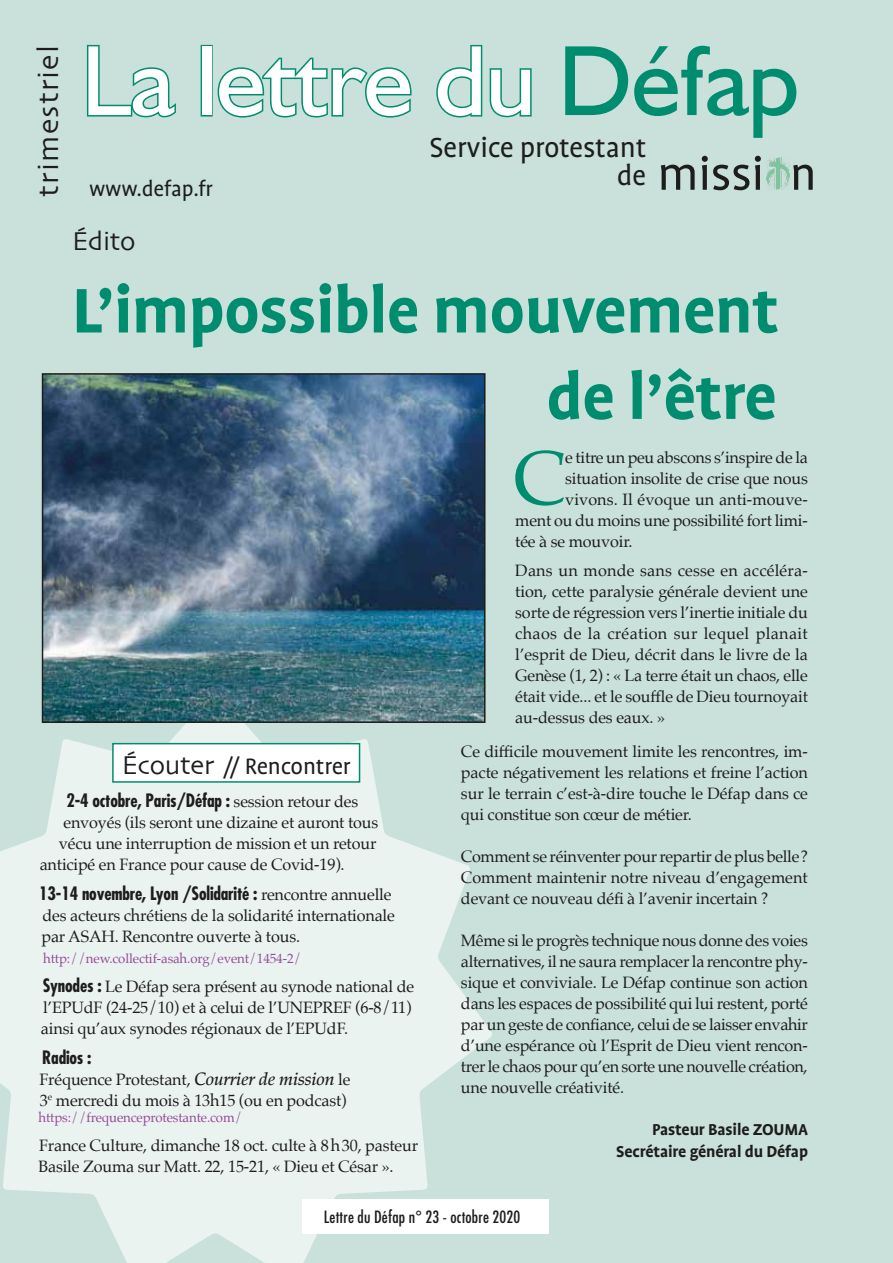
<style>
.page{position:relative;width:893px;height:1263px;background:#cae1db}
.page>*{position:absolute;margin:0;border:0;box-sizing:border-box;transform-origin:0 0}
.t1{font:100.5px "Humanist 521 BT";letter-spacing:-.01em;color:#fff}
.t2{font:76.65px "Palatino";color:#008d6f}
.t3{font:700 72px/86.4px "Profile";letter-spacing:-.01em;color:#008d6f;text-align:right}
.t4{font:52.5px "Profile";letter-spacing:-.01em;color:#1d1d1b}
.t5{font:31.5px "Profile";letter-spacing:-.01em;color:#1d1d1b}
.t6{font:30px "Skia";letter-spacing:.04em;color:#1d1d1b}
.t7{font:27px "Skia";letter-spacing:-.01em;color:#1d1d1b}
.t8{font:25.5px "Profile";letter-spacing:-.01em;color:#1d1d1b}
.t9{font:24px "Profile";letter-spacing:-.01em;color:#1d1d1b}
.t10{font:700 condensed 18px "Futura";letter-spacing:-.01em;color:#1d1d1b}
.t11{font:700 18px/21.6px "Profile";letter-spacing:-.01em;color:#1d1d1b;text-align:right}
.t12{font:16.5px/21px "Palatino";letter-spacing:-.01em;color:#1d1d1b}
.t13{font:condensed 16.5px "Futura";letter-spacing:.01em;color:#1d1d1b}
.t14{font:13.5px "Palatino";letter-spacing:-.01em;color:#954b97}
.s1{color:#008d6f}
.s2{font-size:31.5px}
.s3{font-family:"Skia";font-size:27px}
.s4{font-family:"Palatino";font-weight:400;font-stretch:normal;font-size:16.5px}
.s5{font-family:"Futura";font-weight:700;font-stretch:condensed;font-size:18px}
.s6{font-weight:500;font-style:italic;font-size:18px}
</style>
<div class="page">
<svg style="left:0;top:690px;width:494px;height:573px;fill:#ebf3f1"></svg>
<img style="left:766px;top:158px;width:23px;height:32px">
<svg style="left:86px;top:44px;width:90px;height:74px"></svg>
<div style="left:201px;top:45px;width:12px;height:72px;border:3px solid #008d6f"></div>
<svg style="left:217px;top:57px;width:195px;height:61px"></svg>
<svg style="left:436px;top:44px;width:96px;height:74px"></svg>
<img style="left:45px;top:376px;width:437px;height:344px">
<div style="left:42px;top:373px;width:443px;height:350px;border:2px solid #1d1d1b"></div>
<div style="left:113px;top:744px;width:247px;height:38px;background:#fff"></div>
<div style="left:112px;top:743px;width:248px;height:40px;border:2px solid #008d6f"></div>
<div style="left:302px;top:1199px;width:247px;height:34px;background:#fff"></div>
<h3 class="t6" style="left:30px;top:197px;width:153px;rotate:-90deg">trimestriel</h3>
<h1 class="t1" style="left:81px;top:19px;width:720px">La lettre du <span class="s1">Défap</span></h1>
<h3 class="t5" style="left:429px;top:131px;width:219px">Service protestant</h3>
<h3 class="t4" style="left:617px;top:147px;width:201px"><span class="s2">de</span> missi n</h3>
<h3 class="t9" style="left:90px;top:176px;width:125px">www.defap.fr</h3>
<h3 class="t7" style="left:72px;top:225px;width:65px">Édito</h3>
<h3 class="t3" style="left:72px;top:267px;width:709px">L’impossible mouvement de l’être</h3>
<h3 class="t8" style="left:122px;top:752px;width:230px"><span class="s3">Écouter</span> // Rencontrer</h3>
<p class="t10" style="left:66px;top:789px;width:293px">2-4 octobre, Paris/Défap : <span class="s4">session retour des</span></p>
<p class="t12" style="left:63px;top:812px;width:316px">envoyés (ils seront une dizaine et auront tous</p>
<p class="t12" style="left:59px;top:833px;width:319px">vécu une interruption de mission et un retour</p>
<p class="t12" style="left:40px;top:854px;width:306px">anticipé en France pour cause de Covid-19).</p>
<p class="t10" style="left:39px;top:881px;width:354px">13-14 novembre, Lyon /Solidarité : <span class="s4">rencontre annuelle</span></p>
<p class="t12" style="left:41px;top:904px;width:355px">des acteurs chrétiens de la solidarité internationale par ASAH. Rencontre ouverte à tous.</p>
<p class="t14" style="left:43px;top:947px;width:260px">http://new.collectif-asah.org/event/1454-2/</p>
<p class="t12" style="left:41px;top:976px;width:375px"><span class="s5">Synodes :</span> Le Défap sera présent au synode national de l’EPUdF (24-25/10) et à celui de l’UNEPREF (6-8/11) ainsi qu’aux synodes régionaux de l’EPUdF.</p>
<p class="t10" style="left:42px;top:1045px;width:51px">Radios :</p>
<p class="t12" style="left:39px;top:1068px;width:312px">Fréquence Protestant, <span class="s6">Courrier de mission</span> le<br>3<sup>e</sup> mercredi du mois à 13h15 (ou en podcast)</p>
<p class="t14" style="left:38px;top:1106px;width:206px">https://frequenceprotestante.com/</p>
<p class="t12" style="left:38px;top:1135px;width:381px">France Culture, dimanche 18 oct. culte à 8h30, pasteur<br>Basile Zouma sur Matt. 22, 15-21, « Dieu et César ».</p>
<h2 class="t2" style="left:513px;top:415px;width:55px">C</h2>
<p class="t12" style="left:565px;top:446px;width:244px">e titre un peu abscons s’inspire de la</p>
<p class="t12" style="left:565px;top:467px;width:244px">situation insolite de crise que nous</p>
<p class="t12" style="left:565px;top:488px;width:244px">vivons. Il évoque un anti-mouve-</p>
<p class="t12" style="left:515px;top:509px;width:294px">ment ou du moins une possibilité fort limi-</p>
<p class="t12" style="left:515px;top:530px;width:119px">tée à se mouvoir.</p>
<p class="t12" style="left:515px;top:560px;width:294px;text-align:justify">Dans un monde sans cesse en accéléra&shy;tion, cette paralysie générale devient une sorte de régression vers l’inertie initiale du chaos de la création sur lequel planait l’esprit de Dieu, décrit dans le livre de la Genèse (1, 2) : « La terre était un chaos, elle était vide... et le souffle de Dieu tournoyait au-dessus des eaux. »</p>
<p class="t12" style="left:461px;top:740px;width:349px;text-align:justify">Ce difficile mouvement limite les rencontres, im&shy;pacte négativement les relations et freine l’action sur le terrain c’est-à-dire touche le Défap dans ce qui constitue son cœur de métier.</p>
<p class="t12" style="left:461px;top:845px;width:348px;text-align:justify">Comment se réinventer pour repartir de plus belle?<br>Comment maintenir notre niveau d’engagement devant ce nouveau défi à l’avenir incertain ?</p>
<p class="t12" style="left:461px;top:929px;width:349px;text-align:justify">Même si le progrès technique nous donne des voies alternatives, il ne saura remplacer la rencontre phy&shy;sique et conviviale. Le Défap continue son action dans les espaces de possibilité qui lui restent, porté par un geste de confiance, celui de se laisser envahir d’une espérance où l’Esprit de Dieu vient rencon&shy;trer le chaos pour qu’en sorte une nouvelle création, une nouvelle créativité.</p>
<p class="t11" style="left:616px;top:1119px;width:193px">Pasteur Basile Zouma<br>Secrétaire général du Défap</p>
<p class="t13" style="left:324px;top:1206px;width:198px">Lettre du Défap n° 23 - octobre 2020</p>
</div>
